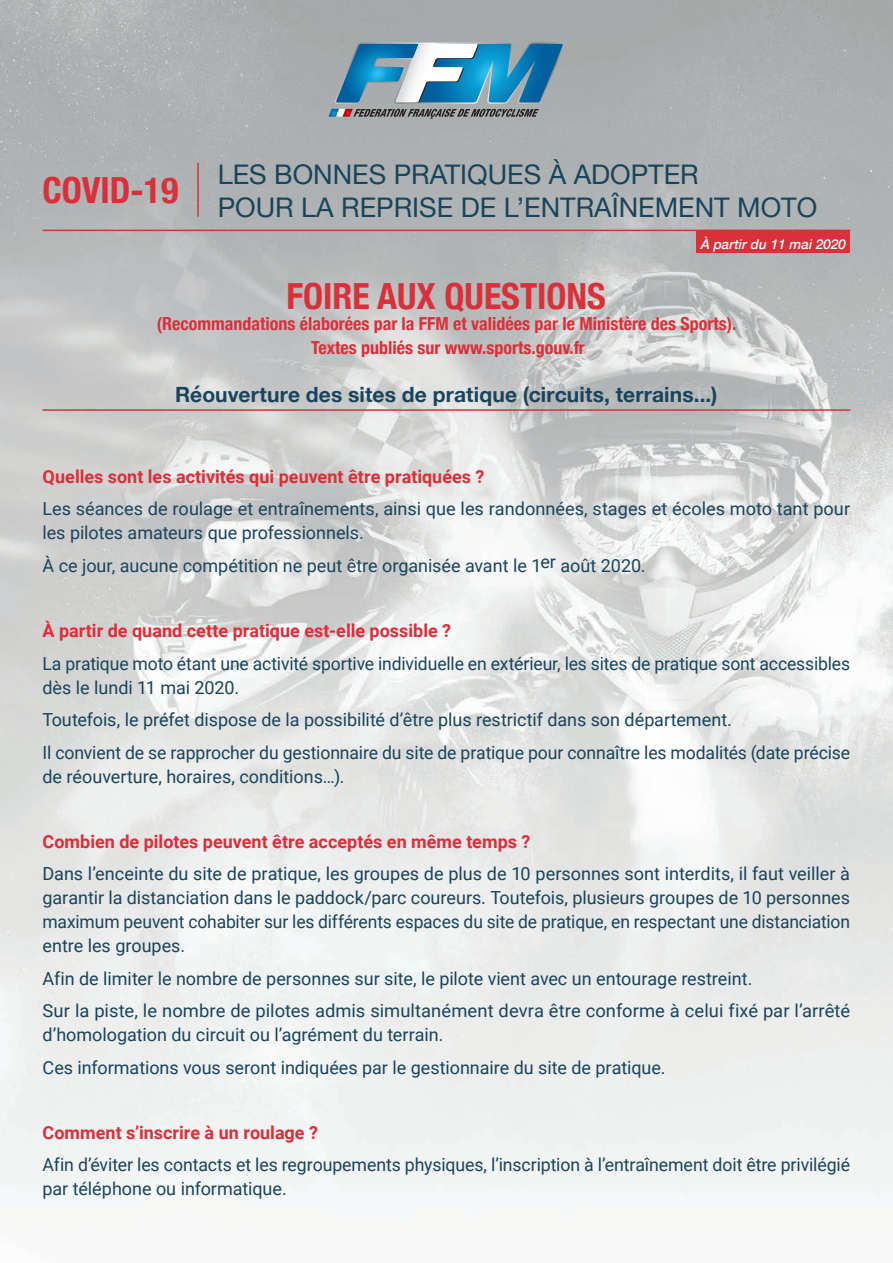
<style>
.page{position:relative;width:893px;height:1263px;background:#fff}
.page>*{position:absolute;margin:0;border:0;box-sizing:border-box;transform-origin:0 0}
.t1{font:700 condensed 36px "Helvetica Neue";color:#da303a}
.t2{font:700 condensed 36px "Helvetica Neue";color:#dc2d39}
.t3{font:27px/32.4px "Helvetica Neue";color:#19445c}
.t4{font:700 21px "Helvetica Neue";letter-spacing:.005em;color:#19445c}
.t5{font:18px/24px "Roboto";letter-spacing:-.005em;color:#19445c}
.t6{font:700 18px "Roboto";color:#dd2d39}
.t7{font:700 condensed 18px/24px "Helvetica Neue";color:#da303a;text-align:center}
.t8{font:italic 500 13.5px "Helvetica Neue";color:#fff}
.s1{color:#da303a}
</style>
<div class="page">
<img style="left:0;top:0;width:893px;height:1203px">
<svg style="left:328px;top:43px;width:236px;height:76px"></svg>
<hr style="left:197px;top:163px;width:2px;height:54px;background:#da303a">
<div style="left:696px;top:231px;width:154px;height:22px;background:#da303a"></div>
<hr style="left:43px;top:230px;width:807px;height:1px;background:#da303a">
<hr style="left:43px;top:409px;width:807px;height:2px;background:#da303a">
<h1 class="t2" style="left:43px;top:161px;width:137px"><span class="s1">C</span>OVID-<span class="s1">19</span></h1>
<h2 class="t3" style="left:218px;top:160px;width:601px">LES BONNES PRATIQUES À ADOPTER<br>POUR LA REPRISE DE L’ENTRAÎNEMENT MOTO</h2>
<p class="t8" style="left:701px;top:232px;width:147px">À partir du 11 mai 2020</p>
<h1 class="t1" style="left:287px;top:266px;width:321px">FOIRE AUX QUESTIONS</h1>
<p class="t7" style="left:157px;top:311px;width:581px">(Recommandations élaborées par la FFM et validées par le Ministère des Sports).<br>Textes publiés sur www.sports.gouv.fr</p>
<p class="t4" style="left:175px;top:378px;width:544px">Réouverture des sites de pratique (circuits, terrains...)</p>
<p class="t6" style="left:43px;top:464px;width:444px">Quelles sont les activités qui peuvent être pratiquées ?</p>
<p class="t5" style="left:43px;top:496px;width:809px">Les séances de roulage et entraînements, ainsi que les randonnées, stages et écoles moto tant pour les pilotes amateurs que professionnels.</p>
<p class="t5" style="left:43px;top:553px;width:605px">À ce jour, aucune compétition ne peut être organisée avant le 1er août 2020.</p>
<p class="t6" style="left:43px;top:618px;width:410px">À partir de quand cette pratique est-elle possible ?</p>
<p class="t5" style="left:43px;top:650px;width:809px">La pratique moto étant une activité sportive individuelle en extérieur, les sites de pratique sont accessibles dès le lundi 11 mai 2020.</p>
<p class="t5" style="left:43px;top:703px;width:809px;line-height:32.5px">Toutefois, le préfet dispose de la possibilité d’être plus restrictif dans son département.<br>Il convient de se rapprocher du gestionnaire du site de pratique pour connaître les modalités (date précise</p>
<p class="t5" style="left:43px;top:763px;width:303px">de réouverture, horaires, conditions…).</p>
<p class="t6" style="left:43px;top:828px;width:490px">Combien de pilotes peuvent être acceptés en même temps ?</p>
<p class="t5" style="left:43px;top:861px;width:809px;text-align:justify">Dans l’enceinte du site de pratique, les groupes de plus de 10 personnes sont interdits, il faut veiller à garantir la distanciation dans le paddock/parc coureurs. Toutefois, plusieurs groupes de 10 personnes maximum peuvent cohabiter sur les différents espaces du site de pratique, en respectant une distanciation entre les groupes.</p>
<p class="t5" style="left:43px;top:961px;width:809px;line-height:32.5px">Afin de limiter le nombre de personnes sur site, le pilote vient avec un entourage restreint.<br>Sur la piste, le nombre de pilotes admis simultanément devra être conforme à celui fixé par l’arrêté</p>
<p class="t5" style="left:43px;top:1018px;width:625px;line-height:32.5px">d’homologation du circuit ou l’agrément du terrain.<br>Ces informations vous seront indiquées par le gestionnaire du site de pratique.</p>
<p class="t6" style="left:43px;top:1119px;width:277px">Comment s’inscrire à un roulage ?</p>
<p class="t5" style="left:43px;top:1152px;width:809px">Afin d’éviter les contacts et les regroupements physiques, l’inscription à l’entraînement doit être privilégié par téléphone ou informatique.</p>
</div>
